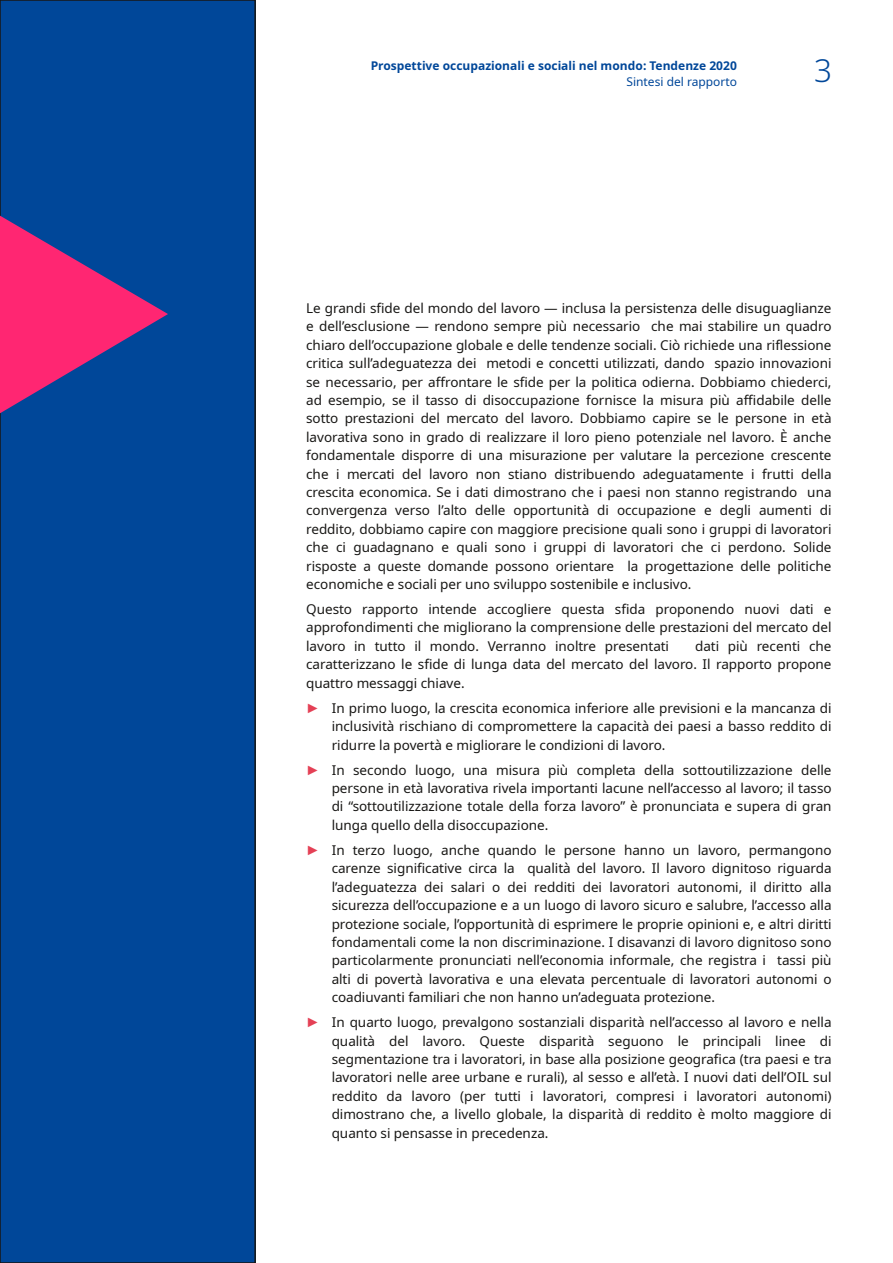
<style>
.page{position:relative;width:893px;height:1263px;background:#fff}
.page>*{position:absolute;margin:0;border:0;box-sizing:border-box;transform-origin:0 0}
.t1{font:300 31.5px "Noto Sans";color:#004799}
.t2{font:13.5px/18.5px "Noto Sans";color:#181715;text-align:justify}
.t3{font:700 12px "Noto Sans";letter-spacing:.005em;color:#004799}
.t4{font:12px "Noto Sans";color:#004799}
.s1{font-family:"Arial";color:#e44055}
</style>
<div class="page">
<div style="left:0;top:0;width:255px;height:1263px;background:#004799"></div>
<div style="left:0;top:0;width:256px;height:1263px;border:2px solid #181715"></div>
<svg style="left:0;top:216px;width:168px;height:197px"></svg>
<p class="t3" style="left:371px;top:57px;width:368px">Prospettive occupazionali e sociali nel mondo: Tendenze 2020</p>
<p class="t4" style="left:626px;top:73px;width:112px">Sintesi del rapporto</p>
<h1 class="t1" style="left:814px;top:49px;width:19px">3</h1>
<p class="t2" style="left:306px;top:299px;width:527px">Le grandi sfide del mondo del lavoro — inclusa la persistenza delle disuguaglianze e dell’esclusione — rendono sempre più necessario che mai stabilire un quadro chiaro dell’occupazione globale e delle tendenze sociali. Ciò richiede una riflessione critica sull’adeguatezza dei metodi e concetti utilizzati, dando spazio innovazioni se necessario, per affrontare le sfide per la politica odierna. Dobbiamo chiederci, ad esempio, se il tasso di disoccupazione fornisce la misura più affidabile delle sotto prestazioni del mercato del lavoro. Dobbiamo capire se le persone in età lavorativa sono in grado di realizzare il loro pieno potenziale nel lavoro. È anche fondamentale disporre di una misurazione per valutare la percezione crescente che i mercati del lavoro non stiano distribuendo adeguatamente i frutti della crescita economica. Se i dati dimostrano che i paesi non stanno registrando una convergenza verso l’alto delle opportunità di occupazione e degli aumenti di reddito, dobbiamo capire con maggiore precisione quali sono i gruppi di lavoratori che ci guadagnano e quali sono i gruppi di lavoratori che ci perdono. Solide risposte a queste domande possono orientare la progettazione delle politiche economiche e sociali per uno sviluppo sostenibile e inclusivo.</p>
<p class="t2" style="left:306px;top:600px;width:527px">Questo rapporto intende accogliere questa sfida proponendo nuovi dati e approfondimenti che migliorano la comprensione delle prestazioni del mercato del lavoro in tutto il mondo. Verranno inoltre presentati</p>
<p class="t2" style="left:306px;top:636px;width:527px;text-indent:389px">dati più recenti che caratterizzano le sfide di lunga data del mercato del lavoro. Il rapporto propone quattro messaggi chiave.</p>
<p class="t2" style="left:332px;top:698px;width:501px;text-indent:-26px"><span class="s1">►</span> In primo luogo, la crescita economica inferiore alle previsioni e la mancanza di inclusività rischiano di compromettere la capacità dei paesi a basso reddito di ridurre la povertà e migliorare le condizioni di lavoro.</p>
<p class="t2" style="left:332px;top:760px;width:501px;text-indent:-26px"><span class="s1">►</span> In secondo luogo, una misura più completa della sottoutilizzazione delle persone in età lavorativa rivela importanti lacune nell’accesso al lavoro; il tasso di “sottoutilizzazione totale della forza lavoro” è pronunciata e supera di gran lunga quello della disoccupazione.</p>
<p class="t2" style="left:332px;top:840px;width:501px;text-indent:-26px"><span class="s1">►</span> In terzo luogo, anche quando le persone hanno un lavoro, permangono carenze significative circa la qualità del lavoro. Il lavoro dignitoso riguarda l’adeguatezza dei salari o dei redditi dei lavoratori autonomi, il diritto alla sicurezza dell’occupazione e a un luogo di lavoro sicuro e salubre, l’accesso alla protezione sociale, l’opportunità di esprimere le proprie opinioni e, e altri diritti fondamentali come la non discriminazione. I disavanzi di lavoro dignitoso sono particolarmente pronunciati nell’economia informale, che registra i tassi più alti di povertà lavorativa e una elevata percentuale di lavoratori autonomi o coadiuvanti familiari che non hanno un’adeguata protezione.</p>
<p class="t2" style="left:332px;top:1013px;width:501px;text-indent:-26px"><span class="s1">►</span> In quarto luogo, prevalgono sostanziali disparità nell’accesso al lavoro e nella qualità del lavoro. Queste disparità seguono le principali linee di segmentazione tra i lavoratori, in base alla posizione geografica (tra paesi e tra lavoratori nelle aree urbane e rurali), al sesso e all’età. I nuovi dati dell’OIL sul reddito da lavoro (per tutti i lavoratori, compresi i lavoratori autonomi) dimostrano che, a livello globale, la disparità di reddito è molto maggiore di quanto si pensasse in precedenza.</p>
</div>
